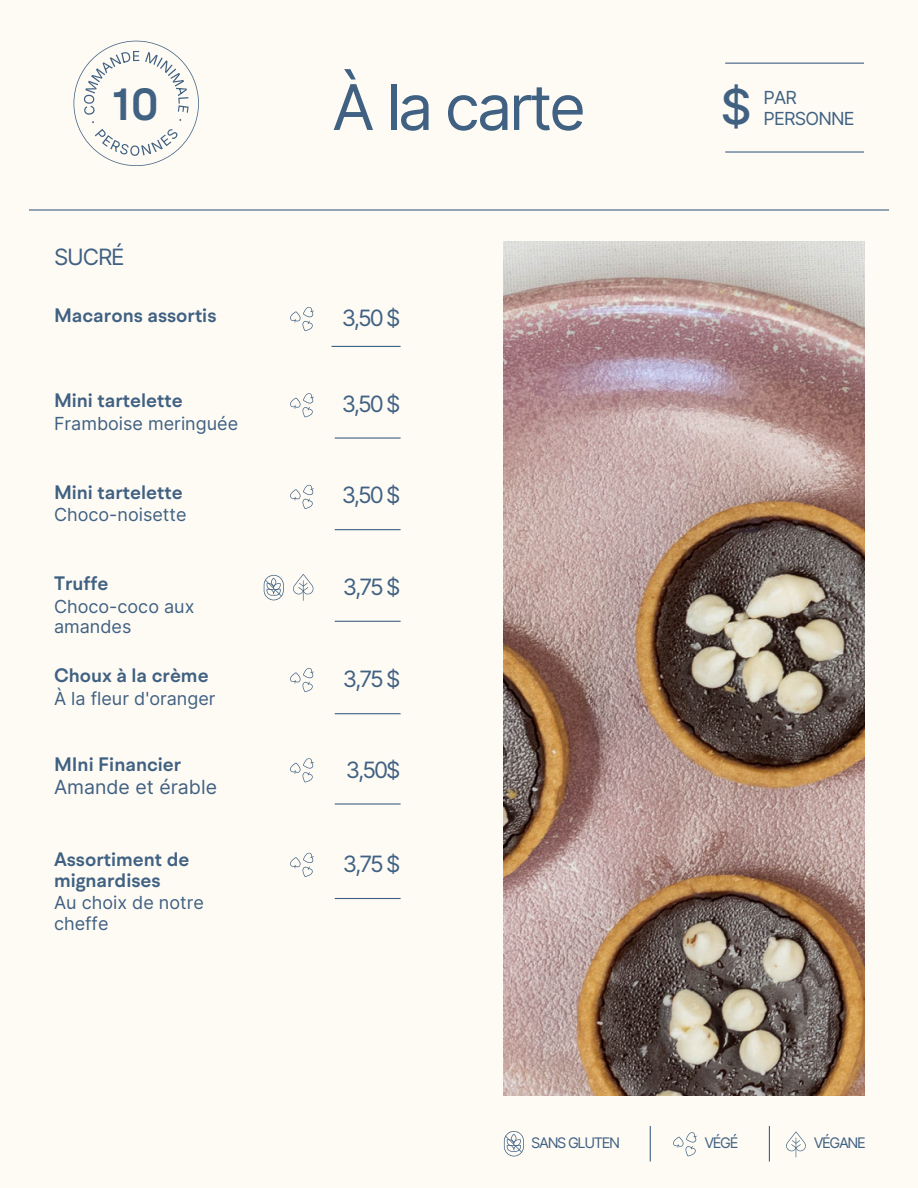
<style>
.page{position:relative;width:918px;height:1188px;background:#fefbf5}
.page>*{position:absolute;margin:0;border:0;box-sizing:border-box;transform-origin:0 0}
.t1{font:63px "Inter";letter-spacing:-.05em;color:#406182}
.t2{font:500 48.75px "Inter";color:#406182}
.t3{font:600 45px "BR Hendrix";color:#406182}
.t4{font:22.5px "Inter";letter-spacing:-.09em;color:#406182}
.t5{font:600 19.5px/21.3px "BR Hendrix";color:#406182}
.t6{font:19.5px/22.5px "Inter";color:#406182}
.t7{font:18px/20.2px "Inter";color:#406182}
.t8{font:18px/20.2px "Inter";letter-spacing:-.045em;color:#406182}
.t9{font:14.55px "Inter";letter-spacing:-.09em;color:#406182}
.s1{font-family:"BR Hendrix";font-weight:600}
</style>
<div class="page">
<hr style="left:29px;top:209px;width:860px;height:2px;background:#406182">
<hr style="left:650px;top:1126px;width:1px;height:36px;background:#406182">
<hr style="left:769px;top:1126px;width:1px;height:36px;background:#406182">
<svg style="left:673px;top:1132px;width:24px;height:24px"></svg>
<svg style="left:786px;top:1132px;width:20px;height:25px"></svg>
<svg style="left:504px;top:1131px;width:20px;height:25px"></svg>
<svg style="left:74px;top:41px;width:124px;height:125px"></svg>
<hr style="left:725px;top:63px;width:139px;height:1px;background:#406182">
<hr style="left:725px;top:151px;width:139px;height:2px;background:#406182">
<hr style="left:335px;top:437px;width:66px;height:2px;background:#406182">
<hr style="left:335px;top:529px;width:66px;height:1px;background:#406182">
<hr style="left:335px;top:621px;width:66px;height:1px;background:#406182">
<svg style="left:293px;top:574px;width:21px;height:27px"></svg>
<hr style="left:332px;top:346px;width:69px;height:1px;background:#406182">
<img style="left:503px;top:241px;width:361px;height:855px">
<svg style="left:290px;top:307px;width:24px;height:24px"></svg>
<svg style="left:290px;top:393px;width:24px;height:24px"></svg>
<svg style="left:290px;top:485px;width:24px;height:24px"></svg>
<svg style="left:264px;top:575px;width:20px;height:25px"></svg>
<hr style="left:335px;top:713px;width:66px;height:1px;background:#406182">
<svg style="left:290px;top:668px;width:24px;height:24px"></svg>
<hr style="left:335px;top:803px;width:66px;height:2px;background:#406182">
<svg style="left:290px;top:758px;width:24px;height:24px"></svg>
<hr style="left:335px;top:898px;width:66px;height:1px;background:#406182">
<svg style="left:290px;top:852px;width:24px;height:25px"></svg>
<h3 class="t3" style="left:111px;top:75px;width:50px">10</h3>
<h5 class="t4" style="left:54px;top:244px;width:72px">SUCRÉ</h5>
<p class="t1" style="left:332px;top:69px;width:255px">À la carte</p>
<h2 class="t5" style="left:54px;top:305px;width:164px">Macarons assortis</h2>
<p class="t4" style="left:342px;top:304px;width:60px">3,50 $</p>
<p class="t5" style="left:54px;top:390px;width:130px">Mini tartelette</p>
<p class="t7" style="left:54px;top:413px;width:186px">Framboise meringuée</p>
<h2 class="t5" style="left:54px;top:482px;width:130px">Mini tartelette</h2>
<h2 class="t7" style="left:54px;top:505px;width:134px">Choco-noisette</h2>
<h5 class="t5" style="left:54px;top:573px;width:56px">Truffe</h5>
<h5 class="t7" style="left:54px;top:596px;width:142px">Choco-coco aux amandes</h5>
<p class="t5" style="left:54px;top:665px;width:156px">Choux à la crème</p>
<p class="t7" style="left:54px;top:688px;width:163px">À la fleur d'oranger</p>
<p class="t4" style="left:342px;top:390px;width:60px">3,50 $</p>
<h2 class="t4" style="left:342px;top:482px;width:60px">3,50 $</h2>
<h5 class="t4" style="left:343px;top:573px;width:59px">3,75 $</h5>
<h2 class="t4" style="left:343px;top:666px;width:59px">3,75 $</h2>
<h5 class="t6" style="left:54px;top:753px;width:165px"><span class="s1">MIni Financier<br></span>Amande et érable</h5>
<p class="t4" style="left:346px;top:756px;width:56px">3,50$</p>
<h2 class="t5" style="left:54px;top:849px;width:137px">Assortiment de mignardises</h2>
<h2 class="t7" style="left:54px;top:893px;width:151px">Au choix de notre cheffe</h2>
<h5 class="t4" style="left:343px;top:850px;width:59px">3,75 $</h5>
<h2 class="t2" style="left:720px;top:77px;width:33px">$</h2>
<h4 class="t8" style="left:764px;top:88px;width:93px">PAR<br>PERSONNE</h4>
<p class="t9" style="left:531px;top:1134px;width:91px">SANS GLUTEN</p>
<p class="t9" style="left:704px;top:1134px;width:36px">VÉGÉ</p>
<h1 class="t9" style="left:814px;top:1134px;width:54px">VÉGANE</h1>
</div>
